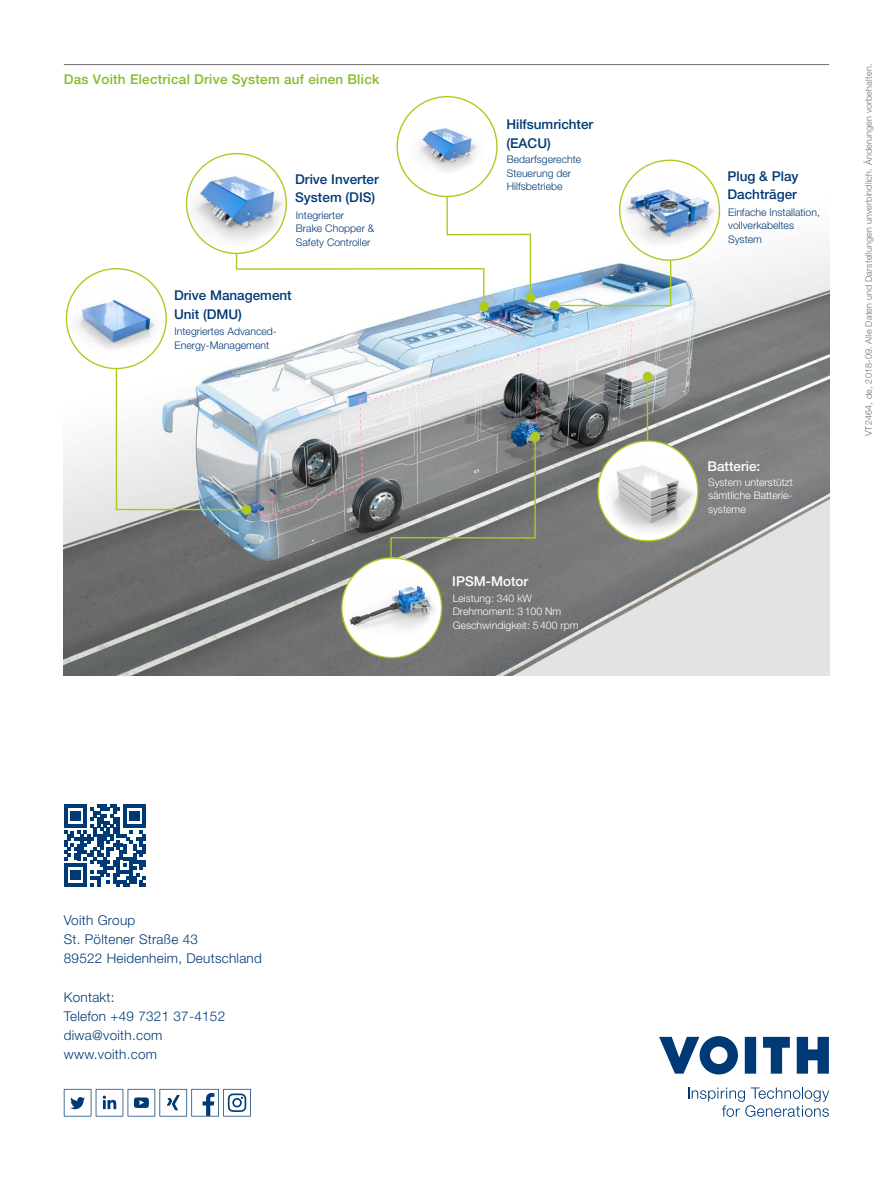
<style>
.page{position:relative;width:893px;height:1191px;background:#fff}
.page>*{position:absolute;margin:0;border:0;box-sizing:border-box;transform-origin:0 0}
.t1{font:300 13.5px/19.2px "Helvetica Neue LT Pro";letter-spacing:.02em;color:#003a76}
.t2{font:500 13.5px/18.1px "Helvetica Neue LT Pro";color:#003a76}
.t3{font:500 13.5px "Helvetica Neue LT Pro";letter-spacing:.02em;color:#86bc25}
.t4{font:500 13.5px "Helvetica Neue LT Pro";color:#fff}
.t5{font:300 10.5px/13.5px "Helvetica Neue LT Pro";color:#003a76}
.t6{font:300 10.5px/13.5px "Helvetica Neue LT Pro";color:#fff}
.t7{font:300 9px "Helvetica Neue LT Pro";letter-spacing:.02em;color:#706f6f}
</style>
<div class="page">
<svg style="left:64px;top:1089px;width:187px;height:27px"></svg>
<hr style="left:64px;top:64px;width:765px;height:1px;background:#706f6f">
<svg style="left:659px;top:1036px;width:79px;height:38px"></svg>
<svg style="left:745px;top:1036px;width:11px;height:37px"></svg>
<svg style="left:763px;top:1036px;width:27px;height:37px"></svg>
<svg style="left:797px;top:1036px;width:32px;height:37px"></svg>
<svg style="left:688px;top:1087px;width:141px;height:29px"></svg>
<img style="left:64px;top:126px;width:765px;height:550px">
<svg style="left:64px;top:804px;width:82px;height:82px"></svg>
<svg style="left:526px;top:293px;width:10px;height:10px"></svg>
<div style="left:550px;top:300px;width:10px;height:10px;background:#afca1f;border-radius:50%"></div>
<div style="left:479px;top:302px;width:10px;height:9px;background:#afca1f;border-radius:50%"></div>
<div style="left:242px;top:504px;width:9px;height:10px;background:#afca1f;border-radius:50%"></div>
<div style="left:643px;top:372px;width:10px;height:9px;background:#afca1f;border-radius:50%"></div>
<div style="left:530px;top:432px;width:10px;height:9px;background:#afca1f;border-radius:50%"></div>
<img style="left:553px;top:258px;width:119px;height:49px">
<hr style="left:647px;top:377px;width:1px;height:63px;background:#acc925">
<svg style="left:390px;top:435px;width:146px;height:124px;background:#80827f"></svg>
<svg style="left:235px;top:194px;width:297px;height:114px"></svg>
<svg style="left:115px;top:368px;width:133px;height:143px"></svg>
<div style="left:620px;top:160px;width:99px;height:100px;background:#fff;border-radius:50%"></div>
<img style="left:620px;top:174px;width:99px;height:72px">
<div style="left:66px;top:269px;width:100px;height:99px;background:#fff;border-radius:50%"></div>
<img style="left:66px;top:283px;width:100px;height:71px">
<div style="left:342px;top:558px;width:100px;height:99px;background:#fff;border-radius:50%"></div>
<img style="left:342px;top:565px;width:98px;height:71px">
<svg style="left:598px;top:441px;width:100px;height:100px"></svg>
<img style="left:598px;top:449px;width:100px;height:85px">
<div style="left:187px;top:154px;width:99px;height:99px;background:#fff;border-radius:50%"></div>
<img style="left:187px;top:164px;width:99px;height:82px">
<div style="left:397px;top:97px;width:100px;height:99px;background:#fff;border-radius:50%"></div>
<img style="left:418px;top:128px;width:60px;height:43px">
<p class="t3" style="left:64px;top:71px;width:317px">Das Voith Electrical Drive System auf einen Blick</p>
<p class="t2" style="left:506px;top:115px;width:89px">Hilfsumrichter (EACU)</p>
<p class="t5" style="left:507px;top:152px;width:76px">Bedarfsgerechte<br>Steuerung der<br>Hilfsbetriebe</p>
<p class="t2" style="left:727px;top:166px;width:73px">Plug &amp; Play<br>Dachträger</p>
<p class="t2" style="left:295px;top:170px;width:85px">Drive Inverter<br>System (DIS)</p>
<p class="t5" style="left:296px;top:208px;width:80px">Integrierter<br>Brake Chopper &amp;<br>Safety Controller</p>
<p class="t5" style="left:728px;top:205px;width:93px">Einfache Installation, vollverkabeltes<br>System</p>
<p class="t2" style="left:174px;top:286px;width:119px">Drive Management<br>Unit (DMU)</p>
<p class="t5" style="left:175px;top:324px;width:104px">Integriertes Advanced-<br>Energy-Management</p>
<p class="t4" style="left:452px;top:573px;width:78px">IPSM-Motor</p>
<p class="t6" style="left:453px;top:591px;width:127px">Leistung: 340 kW<br>Drehmoment: 3100 Nm<br>Geschwindigkeit: 5400 rpm</p>
<p class="t4" style="left:708px;top:458px;width:54px">Batterie:</p>
<p class="t6" style="left:708px;top:475px;width:86px">System unterstützt sämtliche Batterie&shy;systeme</p>
<p class="t7" style="left:863px;top:436px;width:374px;rotate:-90deg">VT2464, de, 2018-09. Alle Daten und Darstellungen unverbindlich. Änderungen vorbehalten.</p>
<p class="t1" style="left:64px;top:910px;width:200px">Voith Group<br>St. Pöltener Straße 43<br>89522 Heidenheim, Deutschland</p>
<p class="t1" style="left:64px;top:987px;width:163px">Kontakt:<br>Telefon +49 7321 37-4152 diwa@voith.com www.voith.com</p>
</div>
